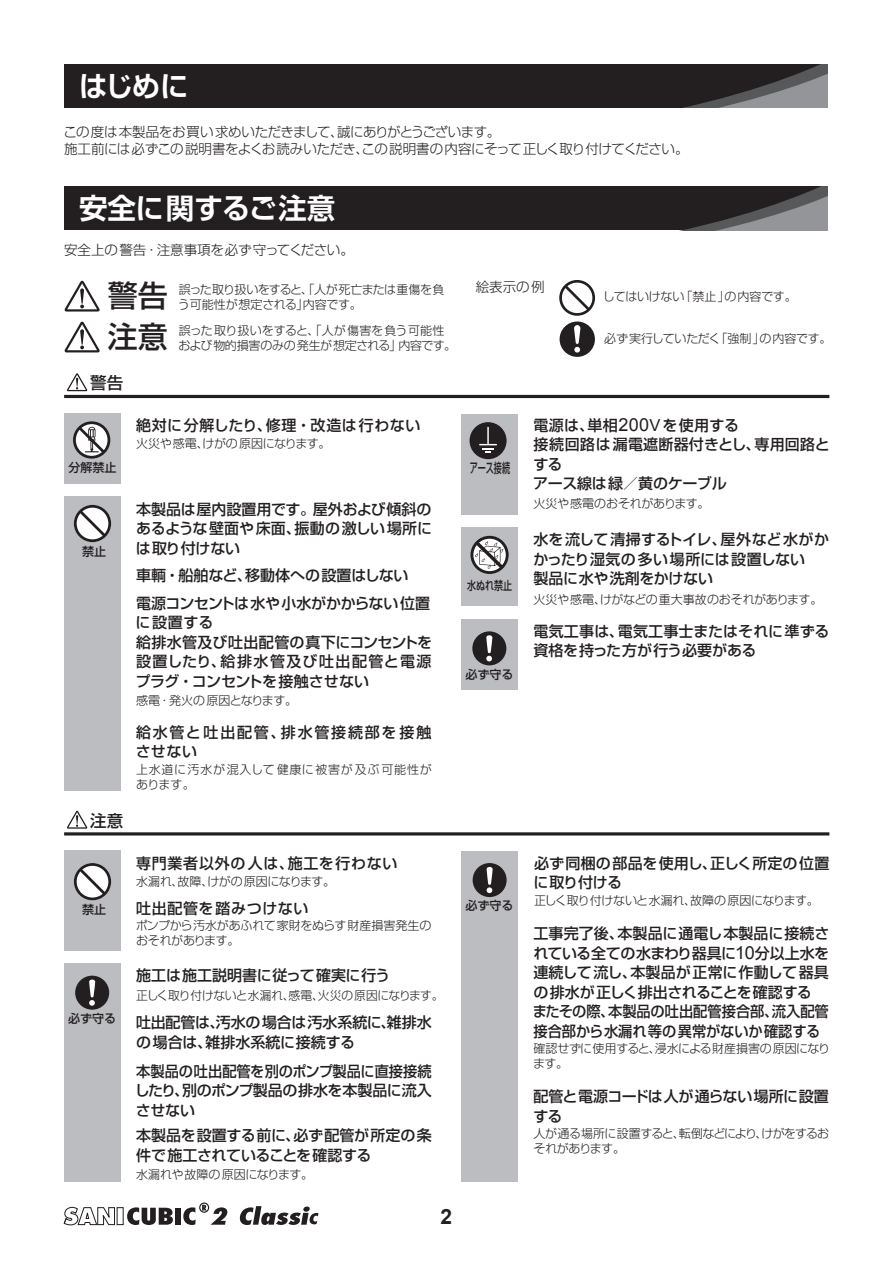
<style>
.page{position:relative;width:893px;height:1263px;background:#fff}
.page>*{position:absolute;margin:0;border:0;box-sizing:border-box;transform-origin:0 0}
.t1{font:500 30px "Shin Go Pro";color:#231f20}
.t2{font:700 28.5px "Shin Go Pro De";letter-spacing:-.015em;color:#fff}
.t3{font:700 21px "Arial";color:#231f20}
.t4{font:500 16.5px "Shin Go Pro";color:#231f20}
.t5{font:500 15px/19.5px "Shin Go Pro";color:#231f20}
.t6{font:500 15px/19.5px "Shin Go Pro";color:#231f20;text-align:justify;scale:.95 1}
.t7{font:500 15px/19.5px "Shin Go Pro";letter-spacing:.12em;color:#231f20}
.t8{font:500 15px "Shin Go Pro";letter-spacing:.04em;color:#231f20}
.t9{font:500 15px "Shin Go Pro";letter-spacing:.05em;color:#231f20}
.t10{font:500 15px "Shin Go Pro";letter-spacing:.045em;color:#231f20}
.t11{font:300 13.5px/16.5px "Shin Go Pro";letter-spacing:-.03em;color:#231f20}
.t12{font:300 13.5px "Shin Go Pro";color:#231f20}
.t13{font:500 13.5px "Shin Go Pro";color:#231f20;scale:.6 1}
.t14{font:300 12px/15px "Shin Go Pro";letter-spacing:-.015em;color:#231f20}
.t15{font:300 12px/15px "Shin Go Pro";letter-spacing:-.05em;color:#231f20}
.t16{font:300 12px/15px "Shin Go Pro";letter-spacing:.06em;color:#231f20}
.t17{font:500 12px "Shin Go Pro";color:#231f20}
.t18{font:500 12px "Shin Go Pro";color:#231f20;scale:.75 1}
.s1{font-family:"Arial";font-weight:400;font-size:18px}
.s2{font-family:"Arial";font-weight:400;font-size:16.5px}
</style>
<div class="page">
<div style="left:64px;top:64px;width:763px;height:44px;background:#231f20"></div>
<svg style="left:683px;top:64px;width:144px;height:44px"></svg>
<svg style="left:64px;top:1207px;width:51px;height:18px"></svg>
<svg style="left:127px;top:1207px;width:46px;height:18px"></svg>
<div style="left:175px;top:1208px;width:6px;height:17px;background:#231f20"></div>
<svg style="left:183px;top:1202px;width:45px;height:23px"></svg>
<svg style="left:240px;top:1206px;width:78px;height:19px"></svg>
<div style="left:461px;top:619px;width:57px;height:71px;background:#bcbdc0"></div>
<div style="left:472px;top:631px;width:34px;height:34px;background:#231f20;border-radius:50%"></div>
<svg style="left:486px;top:635px;width:6px;height:26px"></svg>
<div style="left:461px;top:851px;width:57px;height:331px;background:#bcbdc0"></div>
<div style="left:473px;top:863px;width:34px;height:34px;background:#231f20;border-radius:50%"></div>
<svg style="left:487px;top:867px;width:6px;height:26px"></svg>
<div style="left:64px;top:964px;width:57px;height:218px;background:#bcbdc0"></div>
<div style="left:75px;top:976px;width:34px;height:34px;background:#231f20;border-radius:50%"></div>
<svg style="left:89px;top:979px;width:6px;height:27px"></svg>
<div style="left:461px;top:414px;width:56px;height:100px;background:#bcbdc0"></div>
<div style="left:461px;top:527px;width:56px;height:79px;background:#bcbdc0"></div>
<div style="left:470px;top:422px;width:37px;height:37px;background:#231f20;border-radius:50%"></div>
<svg style="left:479px;top:427px;width:18px;height:26px"></svg>
<svg style="left:470px;top:536px;width:39px;height:38px"></svg>
<svg style="left:473px;top:539px;width:33px;height:32px"></svg>
<svg style="left:475px;top:541px;width:28px;height:28px"></svg>
<div style="left:64px;top:496px;width:57px;height:294px;background:#bcbdc0"></div>
<div style="left:64px;top:850px;width:57px;height:101px;background:#bcbdc0"></div>
<div style="left:64px;top:413px;width:57px;height:70px;background:#bcbdc0"></div>
<svg style="left:73px;top:421px;width:37px;height:38px"></svg>
<div style="left:560px;top:321px;width:35px;height:36px;background:#231f20;border-radius:50%"></div>
<svg style="left:574px;top:325px;width:7px;height:28px"></svg>
<svg style="left:559px;top:280px;width:36px;height:36px"></svg>
<svg style="left:64px;top:280px;width:36px;height:32px"></svg>
<svg style="left:64px;top:321px;width:36px;height:31px"></svg>
<div style="left:64px;top:187px;width:763px;height:43px;background:#231f20"></div>
<svg style="left:684px;top:187px;width:143px;height:43px"></svg>
<svg style="left:67px;top:373px;width:20px;height:18px"></svg>
<hr style="left:64px;top:395px;width:765px;height:3px;background:#231f20">
<svg style="left:67px;top:811px;width:20px;height:18px"></svg>
<hr style="left:64px;top:832px;width:765px;height:3px;background:#231f20">
<svg style="left:74px;top:505px;width:37px;height:37px"></svg>
<svg style="left:74px;top:863px;width:37px;height:37px"></svg>
<h2 class="t2" style="left:79px;top:62px;width:111px">はじめに</h2>
<p class="t11" style="left:63px;top:122px;width:627px">この度は本製品をお買い求めいただきまして、誠にありがとうございます。<br>施工前には必ずこの説明書をよくお読みいただき、この説明書の内容にそって正しく取り付けてください。</p>
<h2 class="t2" style="left:79px;top:185px;width:258px">安全に関するご注意</h2>
<p class="t12" style="left:64px;top:239px;width:291px">安全上の警告・注意事項を必ず守ってください。</p>
<h1 class="t1" style="left:108px;top:271px;width:61px">警告</h1>
<p class="t14" style="left:178px;top:280px;width:268px">誤った取り扱いをすると、「人が死亡または重傷を負う可能性が想定される」内容です。</p>
<h1 class="t1" style="left:108px;top:312px;width:61px">注意</h1>
<p class="t14" style="left:179px;top:321px;width:279px">誤った取り扱いをすると、「人が傷害を負う可能性および物的損害のみの発生が想定される」内容です。</p>
<p class="t4" style="left:90px;top:369px;width:34px">警告</p>
<p class="t17" style="left:68px;top:458px;width:49px">分解禁止</p>
<p class="t17" style="left:82px;top:542px;width:25px">禁止</p>
<p class="t4" style="left:90px;top:807px;width:34px">注意</p>
<p class="t17" style="left:82px;top:900px;width:25px">禁止</p>
<p class="t17" style="left:68px;top:1008px;width:50px">必ず守る</p>
<p class="t8" style="left:136px;top:413px;width:286px">絶対に分解したり、修理・改造は行わない</p>
<p class="t14" style="left:136px;top:435px;width:196px">火災や感電、けがの原因になります。</p>
<p class="t5" style="left:136px;top:497px;width:298px;text-align:justify">本製品は屋内設置用です。屋外および傾斜のあるような壁面や床面、振動の激しい場所には取り付けない</p>
<p class="t5" style="left:136px;top:564px;width:274px">車輌・船舶など、移動体への設置はしない</p>
<p class="t5" style="left:136px;top:591px;width:298px">電源コンセントは水や小水がかからない位置に設置する<br>給排水管及び吐出配管の真下にコンセントを設置したり、給排水管及び吐出配管と電源プラグ・コンセントを接触させない</p>
<p class="t14" style="left:136px;top:692px;width:162px">感電・発火の原因となります。</p>
<p class="t7" style="left:136px;top:720px;width:297px">給水管と吐出配管、排水管接続部を接触させない</p>
<p class="t16" style="left:136px;top:760px;width:297px">上水道に汚水が混入して健康に被害が及ぶ可能性があります。</p>
<p class="t9" style="left:136px;top:850px;width:263px">専門業者以外の人は、施工を行わない</p>
<p class="t14" style="left:136px;top:872px;width:201px">水漏れ、故障、けがの原因になります。</p>
<p class="t10" style="left:136px;top:896px;width:174px">吐出配管を踏みつけない</p>
<p class="t14" style="left:136px;top:917px;width:297px">ポンプから汚水があふれて家財をぬらす財産損害発生のおそれがあります。</p>
<p class="t5" style="left:136px;top:964px;width:255px">施工は施工説明書に従って確実に行う</p>
<p class="t14" style="left:136px;top:986px;width:309px">正しく取り付けないと水漏れ、感電、火災の原因になります。</p>
<p class="t5" style="left:136px;top:1011px;width:297px">吐出配管は、汚水の場合は汚水系統に、雑排水の場合は、雑排水系統に接続する</p>
<p class="t6" style="left:135px;top:1059px;width:314px">本製品の吐出配管を別のポンプ製品に直接接続したり、別のポンプ製品の排水を本製品に流入させない</p>
<p class="t5" style="left:136px;top:1124px;width:297px">本製品を設置する前に、必ず配管が所定の条件で施工されていることを確認する</p>
<p class="t14" style="left:136px;top:1165px;width:178px">水漏れや故障の原因になります。</p>
<h3 class="t3" style="left:440px;top:1203px;width:13px">2</h3>
<p class="t11" style="left:476px;top:277px;width:70px">絵表示の例</p>
<p class="t14" style="left:603px;top:288px;width:195px">してはいけない「禁止」の内容です。</p>
<p class="t14" style="left:604px;top:329px;width:229px">必ず実行していただく「強制」の内容です。</p>
<p class="t13" style="left:470px;top:457px;width:69px">アース接続</p>
<p class="t18" style="left:467px;top:575px;width:61px">水ぬれ禁止</p>
<p class="t17" style="left:465px;top:664px;width:49px">必ず守る</p>
<p class="t5" style="left:533px;top:413px;width:298px">電源は、単相<span class="s1">200</span><span class="s2">V</span>を使用する<br>接続回路は漏電遮断器付きとし、専用回路とする<br>アース線は緑／黄のケーブル</p>
<p class="t14" style="left:533px;top:495px;width:178px">火災や感電のおそれがあります。</p>
<p class="t5" style="left:533px;top:528px;width:297px">水を流して清掃するトイレ、屋外など水がかかったり湿気の多い場所には設置しない<br>製品に水や洗剤をかけない</p>
<p class="t14" style="left:533px;top:590px;width:290px">火災や感電、けがなどの重大事故のおそれがあります。</p>
<p class="t5" style="left:533px;top:620px;width:297px">電気工事は、電気工事士またはそれに準ずる資格を持った方が行う必要がある</p>
<p class="t17" style="left:466px;top:896px;width:49px">必ず守る</p>
<p class="t5" style="left:534px;top:851px;width:297px">必ず同梱の部品を使用し、正しく所定の位置に取り付ける</p>
<p class="t14" style="left:534px;top:891px;width:286px">正しく取り付けないと水漏れ、故障の原因になります。</p>
<p class="t5" style="left:533px;top:922px;width:298px">工事完了後、本製品に通電し本製品に接続されている全ての水まわり器具に<span class="s1">10</span>分以上水を連続して流し、本製品が正常に作動して器具の排水が正しく排出されることを確認する　またその際、本製品の吐出配管接合部、流入配管接合部から水漏れ等の異常がないか確認する</p>
<p class="t14" style="left:533px;top:1040px;width:298px">確認せずに使用すると、浸水による財産損害の原因になります。</p>
<p class="t5" style="left:533px;top:1085px;width:297px">配管と電源コードは人が通らない場所に設置する</p>
<p class="t15" style="left:533px;top:1124px;width:297px">人が通る場所に設置すると、転倒などにより、けがをするおそれがあります。</p>
</div>
